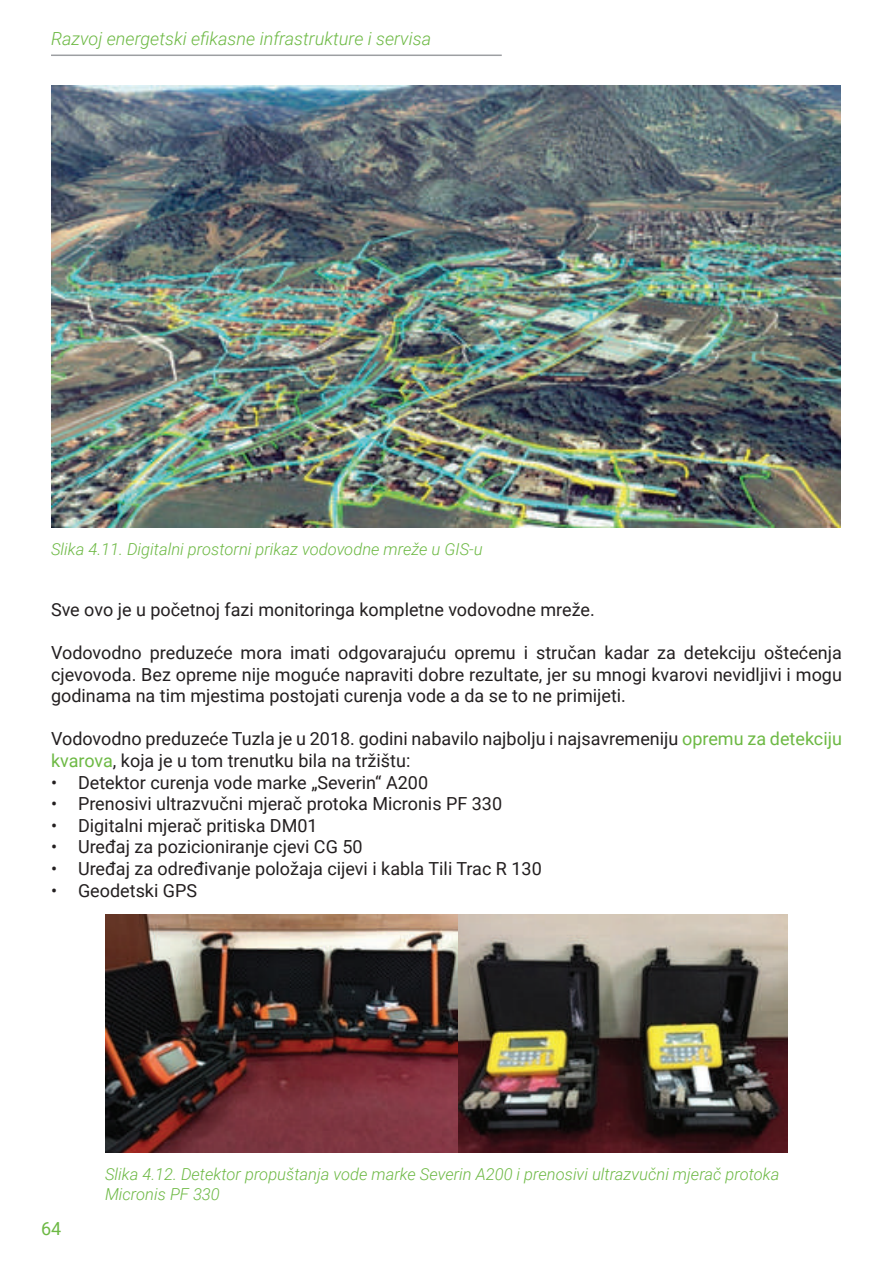
<style>
.page{position:relative;width:893px;height:1263px;background:#fff}
.page>*{position:absolute;margin:0;border:0;box-sizing:border-box;transform-origin:0 0}
.t1{font:18px/21.6px "Roboto";color:#231f20;text-align:justify}
.t2{font:italic 300 18px "Roboto";color:#6db944}
.t3{font:18px "Roboto";color:#6db944}
.t4{font:italic 300 16.5px/19.8px "Roboto";color:#6db944}
.s1{color:#6db944}
</style>
<div class="page">
<hr style="left:51px;top:55px;width:451px;height:1px;background:#9d9fa2">
<img style="left:51px;top:85px;width:789px;height:442px">
<img style="left:105px;top:914px;width:683px;height:238px">
<p class="t2" style="left:51px;top:26px;width:382px">Razvoj energetski efikasne infrastrukture i servisa</p>
<p class="t4" style="left:51px;top:538px;width:433px">Slika 4.11. Digitalni prostorni prikaz vodovodne mreže u GIS-u</p>
<p class="t1" style="left:51px;top:598px;width:545px">Sve ovo je u početnoj fazi monitoringa kompletne vodovodne mreže.</p>
<p class="t1" style="left:51px;top:641px;width:792px">Vodovodno preduzeće mora imati odgovarajuću opremu i stručan kadar za detekciju oštećenja cjevovoda. Bez opreme nije moguće napraviti dobre rezultate, jer su mnogi kvarovi nevidljivi i mogu godinama na tim mjestima postojati curenja vode a da se to ne primijeti.</p>
<p class="t1" style="left:51px;top:727px;width:792px">Vodovodno preduzeće Tuzla je u 2018. godini nabavilo najbolju i najsavremeniju <span class="s1">opremu za detekciju kvarova</span>, koja je u tom trenutku bila na tržištu:</p>
<p class="t1" style="left:51px;top:771px;width:379px">• Detektor curenja vode marke „Severin“ A200</p>
<p class="t1" style="left:51px;top:792px;width:453px">• Prenosivi ultrazvučni mjerač protoka Micronis PF 330</p>
<p class="t1" style="left:51px;top:814px;width:268px">• Digitalni mjerač pritiska DM01</p>
<p class="t1" style="left:51px;top:835px;width:313px">• Uređaj za pozicioniranje cjevi CG 50</p>
<p class="t1" style="left:51px;top:857px;width:492px">• Uređaj za određivanje položaja cijevi i kabla Tili Trac R 130</p>
<p class="t1" style="left:51px;top:879px;width:148px">• Geodetski GPS</p>
<p class="t3" style="left:41px;top:1216px;width:22px">64</p>
<p class="t4" style="left:105px;top:1163px;width:676px">Slika 4.12. Detektor propuštanja vode marke Severin A200 i prenosivi ultrazvučni mjerač protoka<br>Micronis PF 330</p>
</div>
